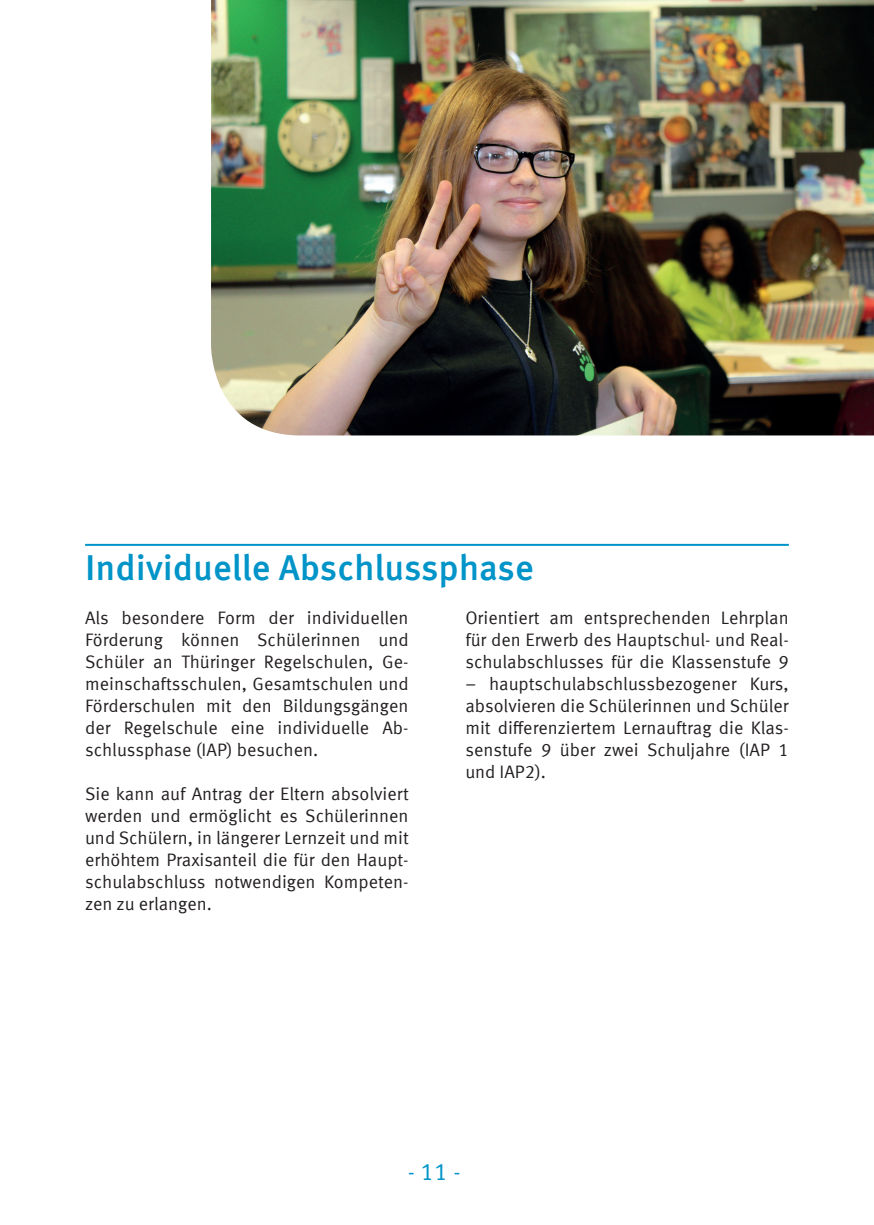
<style>
.page{position:relative;width:874px;height:1225px;background:#fff}
.page>*{position:absolute;margin:0;border:0;box-sizing:border-box;transform-origin:0 0}
.t1{font:500 36px "Meta Offc Pro";letter-spacing:-.005em;color:#0094c8}
.t2{font:24px "Meta Offc Pro Norm";color:#0094c8}
.t3{font:18px/22px "Meta Offc Pro Norm";color:#231f20;text-align:justify}
</style>
<div class="page">
<hr style="left:85px;top:544px;width:703px;height:2px;background:#0094c8">
<img style="left:211px;top:0;width:662px;height:435px">
<h1 class="t1" style="left:85px;top:539px;width:450px">I ndividuelle Abschlussphase</h1>
<p class="t3" style="left:85px;top:605px;width:325px">Als besondere Form der individuellen Förderung können Schülerinnen und Schüler an Thüringer Regelschulen, Ge&shy;meinschaftsschulen, Gesamtschulen und Förderschulen mit den Bildungsgängen der Regelschule eine individuelle Ab&shy;schlussphase (IAP) besuchen.</p>
<p class="t3" style="left:85px;top:781px;width:325px">Sie kann auf Antrag der Eltern absolviert werden und ermöglicht es Schülerinnen und Schülern, in längerer Lernzeit und mit erhöhtem Praxisanteil die für den Haupt&shy;schulabschluss notwendigen Kompeten&shy;zen zu erlangen.</p>
<p class="t3" style="left:465px;top:605px;width:325px">Orientiert am entsprechenden Lehrplan für den Erwerb des Hauptschul- und Real&shy;schulabschlusses für die Klassenstufe 9</p>
<p class="t3" style="left:465px;top:671px;width:325px">– hauptschulabschlussbezogener Kurs, absolvieren die Schülerinnen und Schüler mit differenziertem Lernauftrag die Klas&shy;senstufe 9 über zwei Schuljahre (IAP 1 und IAP2).</p>
<h2 class="t2" style="left:407px;top:1153px;width:54px">- 11 -</h2>
</div>
